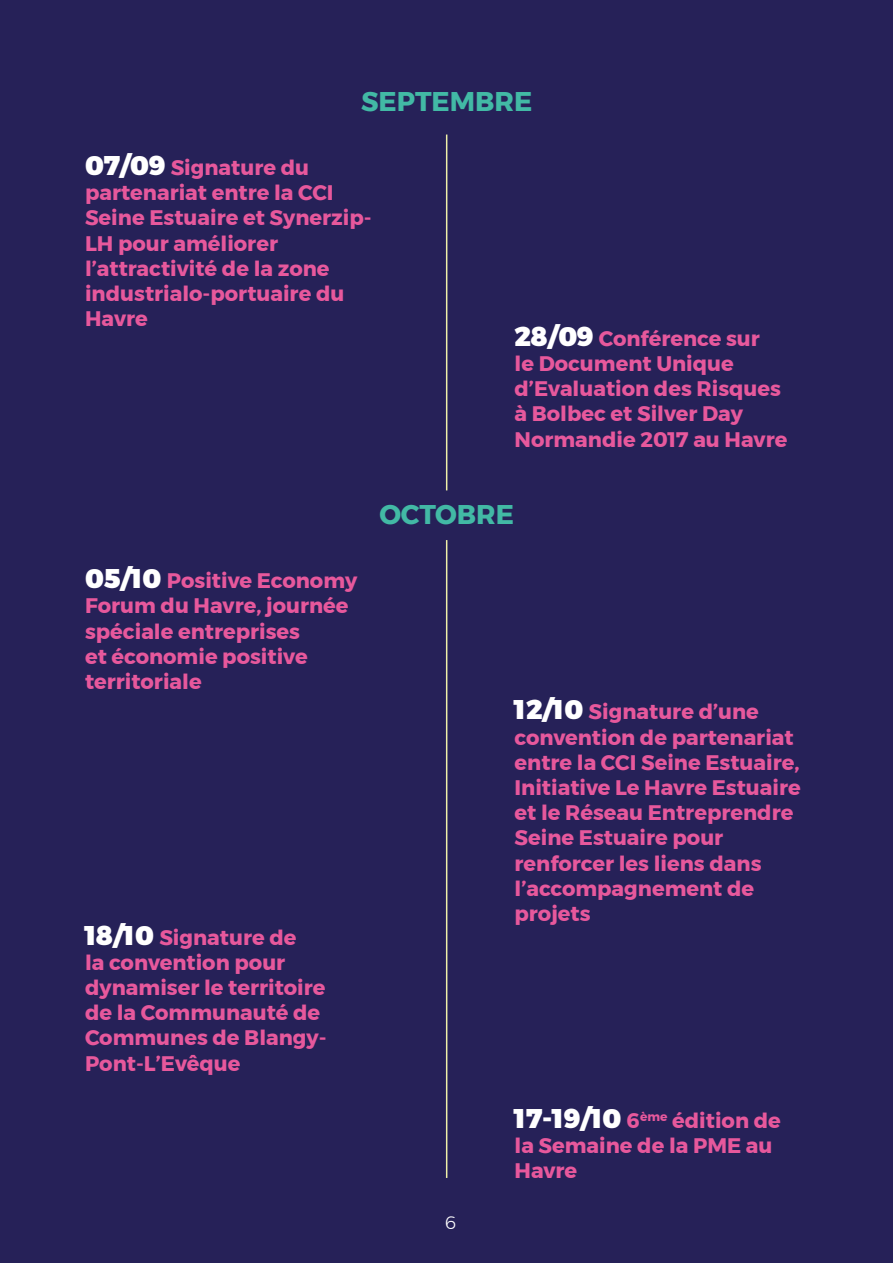
<style>
.page{position:relative;width:893px;height:1263px;background:#262158}
.page>*{position:absolute;margin:0;border:0;box-sizing:border-box;transform-origin:0 0}
.t1{font:700 27px "Montserrat";color:#42b9a5}
.t2{font:700 21px/25.2px "Montserrat";color:#e7589c}
.t3{font:300 18px "Montserrat";color:#fff}
.s1{font-weight:900;font-size:27px;color:#fff}
</style>
<div class="page">
<hr style="left:446px;top:135px;width:1px;height:355px;background:#eff0a8">
<hr style="left:446px;top:540px;width:1px;height:638px;background:#eff0a8">
<p class="t1" style="left:361px;top:80px;width:173px">SEPTEMBRE</p>
<p class="t2" style="left:85px;top:155px;width:288px"><span class="s1">07/09</span> Signature du partenariat entre la CCI<br>Seine Estuaire et Synerzip-<br>LH pour améliorer l’attractivité de la zone industrialo-portuaire du<br>Havre</p>
<p class="t2" style="left:514px;top:326px;width:274px"><span class="s1">28/09</span> Conférence sur<br>le Document Unique d’Evaluation des Risques à Bolbec et Silver Day<br>Normandie 2017 au Havre</p>
<p class="t2" style="left:85px;top:568px;width:274px"><span class="s1">05/10</span> Positive Economy<br>Forum du Havre, journée spéciale entreprises<br>et économie positive territoriale</p>
<p class="t2" style="left:85px;top:925px;width:243px"><span class="s1">18/10</span> Signature de<br>la convention pour dynamiser le territoire de la Communauté de<br>Communes de Blangy-<br>Pont-L’Evêque</p>
<p class="t1" style="left:379px;top:493px;width:136px">OCTOBRE</p>
<p class="t2" style="left:514px;top:699px;width:288px"><span class="s1">12/10</span> Signature d’une convention de partenariat entre la CCI Seine Estuaire,<br>Initiative Le Havre Estuaire et le Réseau Entreprendre<br>Seine Estuaire pour renforcer les liens dans l’accompagnement de projets</p>
<p class="t3" style="left:445px;top:1209px;width:13px">6</p>
<p class="t2" style="left:514px;top:1107px;width:268px"><span class="s1">17-19/10</span> 6<sup>ème</sup> édition de la Semaine de la PME au<br>Havre</p>
</div>
